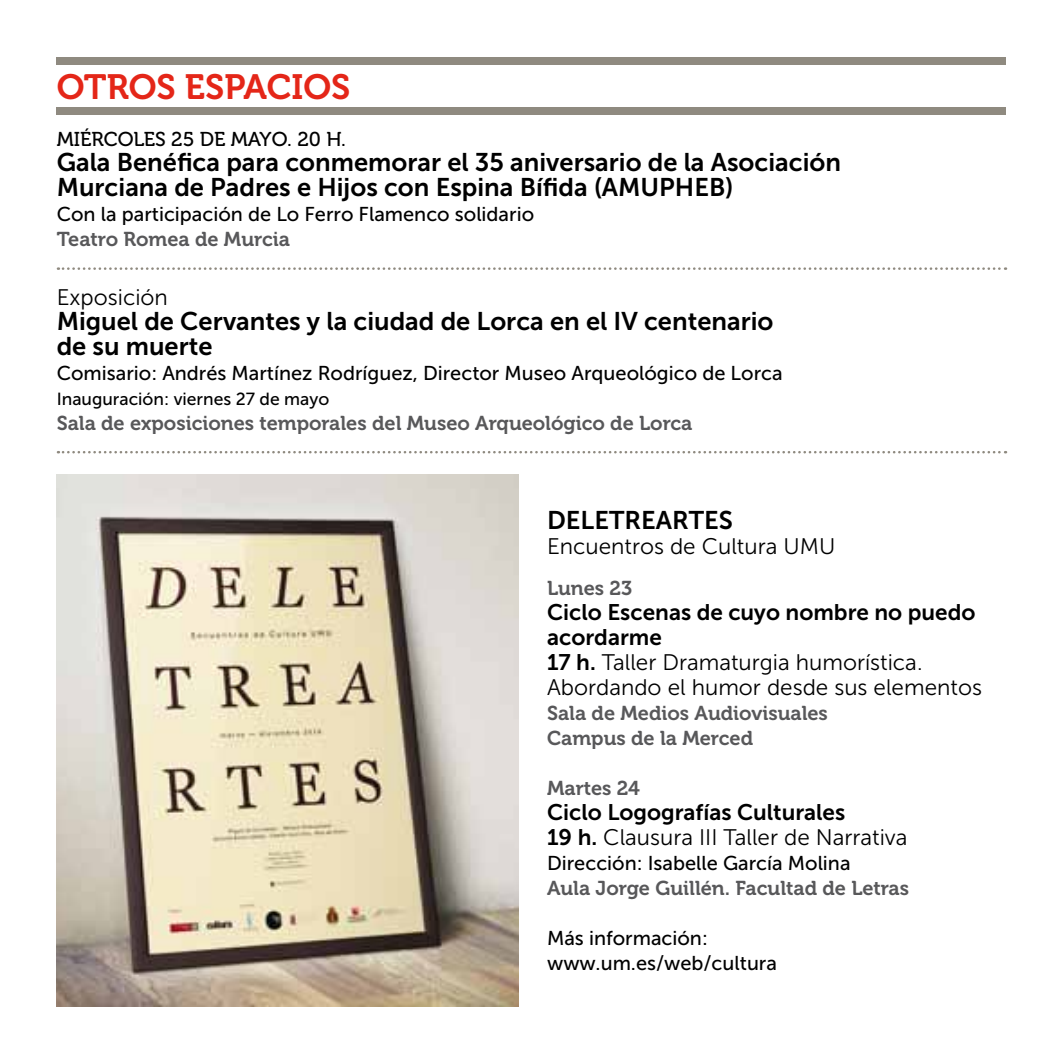
<style>
.page{position:relative;width:1063px;height:1063px;background:#fff}
.page>*{position:absolute;margin:0;border:0;box-sizing:border-box;transform-origin:0 0}
.t1{font:35px "Museo 700";color:#e42618}
.t2{font:25.5px/25px "Museo Sans 700";color:#000}
.t3{font:22.5px/25px "Museo Sans 300";color:#000}
.t4{font:22.5px/25px "Museo Sans 700";color:#000}
.t5{font:20px/25px "Museo Sans 500";color:#000}
.t6{font:20px/25px "Museo 700";color:#58585a}
.t7{font:20px "Museo 500";color:#000}
.t8{font:17.5px "Museo Sans 500";color:#000}
.s1{font-family:"Museo Sans 700"}
</style>
<div class="page">
<div style="left:57px;top:57px;width:949px;height:8px;background:#8f8a80"></div>
<div style="left:57px;top:107px;width:949px;height:8px;background:#8f8a80"></div>
<svg style="left:58px;top:267px;width:948px;height:3px"></svg>
<svg style="left:58px;top:451px;width:948px;height:2px"></svg>
<img style="left:57px;top:474px;width:462px;height:532px">
<h1 class="t1" style="left:57px;top:67px;width:295px">OTROS ESPACIOS</h1>
<p class="t7" style="left:57px;top:128px;width:291px">MIÉRCOLES 25 DE MAYO. 20 H.</p>
<p class="t2" style="left:57px;top:150px;width:786px">Gala Benéfica para conmemorar el 35 aniversario de la Asociación<br>Murciana de Padres e Hijos con Espina Bífida (Amupheb</p>
<p class="t2" style="left:725px;top:175px;width:9px">)</p>
<p class="t5" style="left:57px;top:202px;width:479px">Con la participación de Lo Ferro Flamenco solidario</p>
<p class="t6" style="left:57px;top:227px;width:235px">Teatro Romea de Murcia</p>
<p class="t3" style="left:57px;top:285px;width:113px">Exposición</p>
<p class="t2" style="left:57px;top:308px;width:718px">Miguel de Cervantes y la ciudad de Lorca en el IV centenario de su muerte</p>
<p class="t5" style="left:57px;top:360px;width:727px">Comisario: Andrés Martínez Rodríguez, Director Museo Arqueológico de Lorca</p>
<p class="t8" style="left:57px;top:389px;width:274px">Inauguración: viernes 27 de mayo</p>
<p class="t6" style="left:57px;top:410px;width:637px">Sala de exposiciones temporales del Museo Arqueológico de Lorca</p>
<p class="t2" style="left:547px;top:507px;width:187px">DELETREARTES</p>
<p class="t3" style="left:547px;top:533px;width:290px">Encuentros de Cultura UMU</p>
<p class="t6" style="left:547px;top:576px;width:87px">Lunes 23</p>
<p class="t4" style="left:547px;top:600px;width:430px">Ciclo Escenas de cuyo nombre no puedo acordarme</p>
<p class="t3" style="left:547px;top:650px;width:436px"><span class="s1">17 h.</span> Taller Dramaturgia humorística.<br>Abordando el humor desde sus elementos</p>
<p class="t6" style="left:547px;top:701px;width:282px">Sala de Medios Audiovisuales<br>Campus de la Merced</p>
<p class="t6" style="left:547px;top:776px;width:94px">Martes 24</p>
<p class="t4" style="left:547px;top:800px;width:300px">Ciclo Logografías Culturales</p>
<p class="t3" style="left:547px;top:825px;width:362px"><span class="s1">19 h.</span> Clausura III Taller de Narrativa</p>
<p class="t5" style="left:547px;top:851px;width:305px">Dirección: Isabelle García Molina</p>
<p class="t6" style="left:547px;top:876px;width:364px">Aula Jorge Guillén. Facultad de Letras</p>
<p class="t5" style="left:547px;top:926px;width:231px">Más información: www.um.es/web/cultura</p>
</div>
